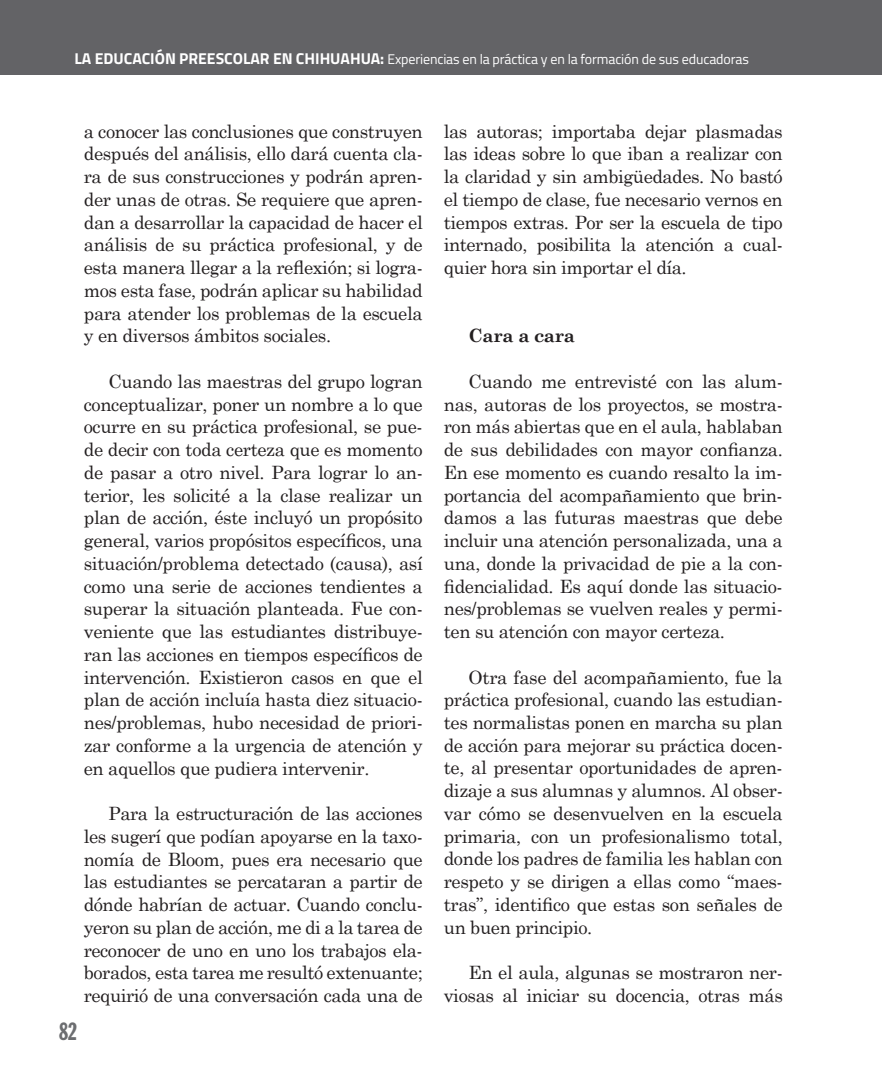
<style>
.page{position:relative;width:882px;height:1071px;background:#fff}
.page>*{position:absolute;margin:0;border:0;box-sizing:border-box;transform-origin:0 0}
.t1{font:24.5px "Franklin Gothic Extra Cond";color:#6c6d70}
.t2{font:18.38px/22.8px "Century Schoolbook";letter-spacing:-.02em;color:#231f20;text-align:justify}
.t3{font:700 18.38px "Century Schoolbook";letter-spacing:-.02em;color:#231f20}
.t4{font:14px "Titillium Web";letter-spacing:-.01em;color:#fff}
.s1{font-weight:700;font-size:15.75px}
</style>
<div class="page">
<div style="left:0;top:0;width:882px;height:75px;background:#636366"></div>
<p class="t4" style="left:74px;top:49px;width:676px"><span class="s1">LA EDUCACIÓN PREESCOLAR EN CHIHUAHUA:</span> Experiencias en la práctica y en la formación de sus educadoras</p>
<p class="t2" style="left:84px;top:119px;width:341px">a conocer las conclusiones que construyen después del análisis, ello dará cuenta cla&shy;ra de sus construcciones y podrán apren&shy;der unas de otras. Se requiere que apren&shy;dan a desarrollar la capacidad de hacer el análisis de su práctica profesional, y de esta manera llegar a la reflexión; si logra&shy;mos esta fase, podrán aplicar su habilidad para atender los problemas de la escuela y en diversos ámbitos sociales.</p>
<p class="t2" style="left:84px;top:369px;width:341px;text-indent:25px">Cuando las maestras del grupo logran conceptualizar, poner un nombre a lo que ocurre en su práctica profesional, se pue&shy;de decir con toda certeza que es momento de pasar a otro nivel. Para lograr lo an&shy;terior, les solicité a la clase realizar un plan de acción, éste incluyó un propósito general, varios propósitos específicos, una situación/problema detectado (causa), así como una serie de acciones tendientes a superar la situación planteada. Fue con&shy;veniente que las estudiantes distribuye&shy;ran las acciones en tiempos específicos de intervención. Existieron casos en que el plan de acción incluía hasta diez situacio&shy;nes/problemas, hubo necesidad de priori&shy;zar conforme a la urgencia de atención y en aquellos que pudiera intervenir.</p>
<p class="t2" style="left:84px;top:802px;width:341px;text-indent:25px">Para la estructuración de las acciones les sugerí que podían apoyarse en la taxo&shy;nomía de Bloom, pues era necesario que las estudiantes se percataran a partir de dónde habrían de actuar. Cuando conclu&shy;yeron su plan de acción, me di a la tarea de reconocer de uno en uno los trabajos ela&shy;borados, esta tarea me resultó extenuante; requirió de una conversación cada una de</p>
<h1 class="t1" style="left:59px;top:1018px;width:19px">82</h1>
<p class="t2" style="left:444px;top:119px;width:341px">las autoras; importaba dejar plasmadas las ideas sobre lo que iban a realizar con la claridad y sin ambigüedades. No bastó el tiempo de clase, fue necesario vernos en tiempos extras. Por ser la escuela de tipo internado, posibilita la atención a cual&shy;quier hora sin importar el día.</p>
<p class="t3" style="left:469px;top:324px;width:108px">Cara a cara</p>
<p class="t2" style="left:444px;top:369px;width:341px;text-indent:25px">Cuando me entrevisté con las alum&shy;nas, autoras de los proyectos, se mostra&shy;ron más abiertas que en el aula, hablaban de sus debilidades con mayor confianza.<br>En ese momento es cuando resalto la im&shy;portancia del acompañamiento que brin&shy;damos a las futuras maestras que debe incluir una atención personalizada, una a una, donde la privacidad de pie a la con&shy;fidencialidad. Es aquí donde las situacio&shy;nes/problemas se vuelven reales y permi&shy;ten su atención con mayor certeza.</p>
<p class="t2" style="left:444px;top:665px;width:341px;text-indent:25px">Otra fase del acompañamiento, fue la práctica profesional, cuando las estudian&shy;tes normalistas ponen en marcha su plan de acción para mejorar su práctica docen&shy;te, al presentar oportunidades de apren&shy;dizaje a sus alumnas y alumnos. Al obser&shy;var cómo se desenvuelven en la escuela primaria, con un profesionalismo total, donde los padres de familia les hablan con respeto y se dirigen a ellas como “maes&shy;tras”, identifico que estas son señales de un buen principio.</p>
<p class="t2" style="left:444px;top:961px;width:341px;text-align:right">En el aula, algunas se mostraron ner&shy;viosas al iniciar su docencia, otras más</p>
</div>
